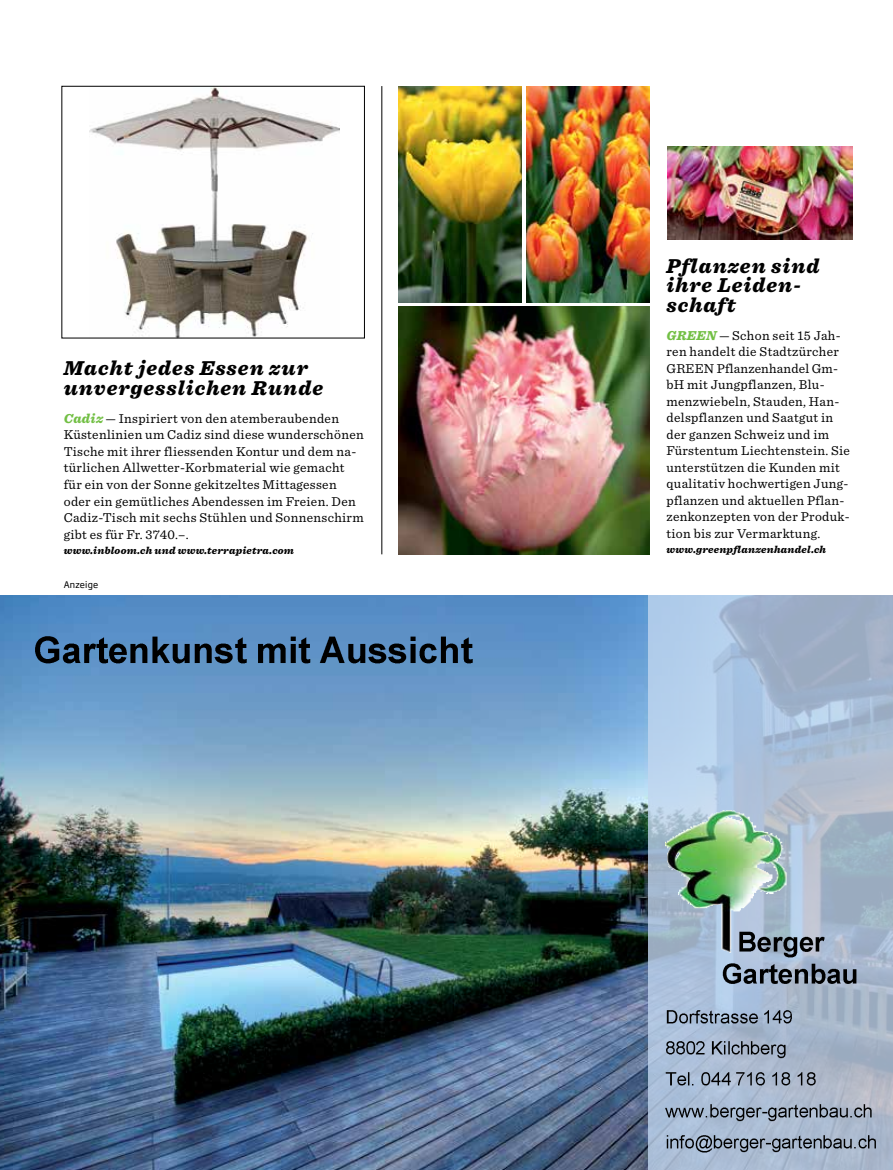
<style>
.page{position:relative;width:893px;height:1170px;background:#fff}
.page>*{position:absolute;margin:0;border:0;box-sizing:border-box;transform-origin:0 0}
.t1{font:italic 900 21px/19.5px "Sentinel";letter-spacing:.05em;color:#000}
.t2{font:13.5px/16.5px "Sentinel";letter-spacing:.025em;color:#000}
.t3{font:italic 900 10.5px "Sentinel";letter-spacing:.025em;color:#000}
.t4{font:9px "Soho Gothic Std";letter-spacing:.02em;color:#000}
.s1{font-weight:900;font-style:italic;color:#72bf44}
</style>
<div class="page">
<img style="left:89px;top:88px;width:250px;height:248px">
<div style="left:62px;top:86px;width:303px;height:252px;border:1px solid #000"></div>
<hr style="left:382px;top:86px;width:1px;height:468px;background:#000">
<img style="left:668px;top:147px;width:184px;height:92px">
<img style="left:399px;top:86px;width:123px;height:216px">
<img style="left:526px;top:86px;width:123px;height:216px">
<img style="left:399px;top:306px;width:250px;height:248px">
<img style="left:0;top:595px;width:649px;height:574px">
<div style="left:649px;top:595px;width:244px;height:574px;background:#c1d6ef;opacity:.8"></div>
<img style="left:657px;top:998px;width:92px;height:31px">
<img style="left:749px;top:1002px;width:52px;height:33px">
<img style="left:657px;top:1029px;width:40px;height:31px">
<img style="left:697px;top:1029px;width:81px;height:31px">
<img style="left:778px;top:1029px;width:21px;height:31px">
<img style="left:657px;top:1060px;width:30px;height:32px">
<img style="left:687px;top:1060px;width:35px;height:32px">
<img style="left:722px;top:1060px;width:35px;height:32px">
<img style="left:757px;top:1060px;width:25px;height:32px">
<img style="left:782px;top:1060px;width:42px;height:32px">
<img style="left:657px;top:1092px;width:224px;height:31px">
<img style="left:657px;top:1123px;width:227px;height:37px">
<img style="left:18px;top:613px;width:212px;height:74px">
<img style="left:230px;top:613px;width:64px;height:74px">
<img style="left:294px;top:613px;width:195px;height:74px">
<img style="left:666px;top:807px;width:125px;height:148px">
<img style="left:710px;top:913px;width:7px;height:32px">
<img style="left:717px;top:913px;width:95px;height:32px">
<img style="left:812px;top:913px;width:32px;height:32px">
<img style="left:710px;top:945px;width:160px;height:57px">
<h1 class="t1" style="left:64px;top:358px;width:261px">Macht jedes Essen zur unvergesslichen Runde</h1>
<p class="t2" style="left:64px;top:409px;width:301px"><span class="s1">Cadiz</span> — Inspiriert von den atemberaubenden Küstenlinien um Cadiz sind diese wunderschönen Tische mit ihrer fliessenden Kontur und dem na&shy;türlichen Allwetter-Korbmaterial wie gemacht für ein von der Sonne gekitzeltes Mittagessen oder ein gemütliches Abendessen im Freien. Den Cadiz-Tisch mit sechs Stühlen und Sonnenschirm gibt es für Fr. 3740.–.</p>
<p class="t3" style="left:64px;top:541px;width:232px">www.inbloom.ch und www.terrapietra.com</p>
<p class="t4" style="left:64px;top:579px;width:36px">Anzeige</p>
<h1 class="t1" style="left:666px;top:255px;width:154px">Pflanzen sind ihre Leiden&shy;schaft</h1>
<p class="t2" style="left:666px;top:326px;width:185px"><span class="s1">GREEN</span> — Schon seit 15 Jah&shy;ren handelt die Stadtzürcher<br>GREEN Pflanzenhandel Gm&shy;bH mit Jungpflanzen, Blu&shy;menzwiebeln, Stauden, Han&shy;delspflanzen und Saatgut in der ganzen Schweiz und im<br>Fürstentum Liechtenstein. Sie unterstützen die Kunden mit qualitativ hochwertigen Jung&shy;pflanzen und aktuellen Pflan&shy;zenkonzepten von der Produk&shy;tion bis zur Vermarktung.</p>
<p class="t3" style="left:666px;top:541px;width:161px">www.greenpflanzenhandel.ch</p>
</div>
